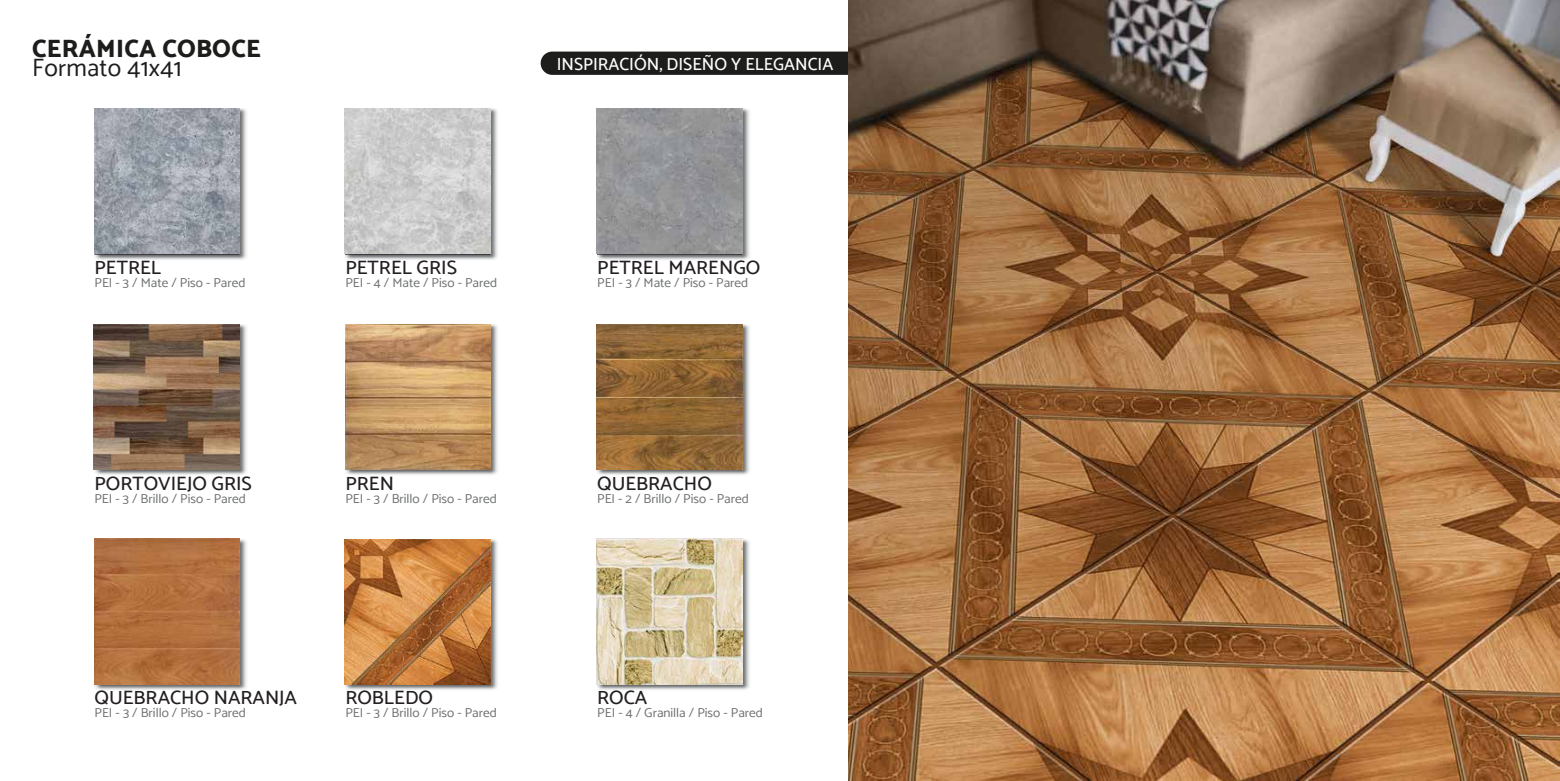
<style>
.page{position:relative;width:1560px;height:781px;background:#fff}
.page>*{position:absolute;margin:0;border:0;box-sizing:border-box;transform-origin:0 0}
.t1{font:800 25px "Catamaran";letter-spacing:.01em;color:#1d1d1b}
.t2{font:25px "Catamaran";letter-spacing:.01em;color:#1d1d1b}
.t3{font:500 19.25px "Catamaran";color:#231f20}
.t4{font:500 17.5px "Catamaran";color:#fff}
.t5{font:12.88px "Catamaran";color:#6d6f71}
</style>
<div class="page">
<div style="left:540px;top:52px;width:347px;height:23px;background:#1d1d1b;border-radius:12px"></div>
<img style="left:849px;top:0;width:710px;height:781px">
<img style="left:597px;top:324px;width:153px;height:151px">
<img style="left:597px;top:324px;width:145px;height:145px">
<img style="left:94px;top:539px;width:153px;height:151px">
<img style="left:94px;top:539px;width:145px;height:145px">
<img style="left:597px;top:539px;width:153px;height:151px">
<img style="left:597px;top:539px;width:145px;height:145px">
<img style="left:345px;top:108px;width:153px;height:152px">
<img style="left:345px;top:108px;width:145px;height:146px">
<img style="left:94px;top:108px;width:153px;height:152px">
<img style="left:94px;top:108px;width:145px;height:146px">
<img style="left:597px;top:108px;width:153px;height:152px">
<img style="left:597px;top:108px;width:145px;height:146px">
<img style="left:94px;top:324px;width:153px;height:151px">
<img style="left:94px;top:324px;width:145px;height:145px">
<img style="left:345px;top:324px;width:153px;height:151px">
<img style="left:345px;top:324px;width:145px;height:145px">
<img style="left:345px;top:539px;width:153px;height:151px">
<img style="left:345px;top:539px;width:145px;height:145px">
<h1 class="t1" style="left:32px;top:34px;width:230px">CERÁMICA COBOCE</h1>
<h1 class="t2" style="left:32px;top:53px;width:151px">Formato 41x41</h1>
<h3 class="t4" style="left:556px;top:53px;width:278px">INSPIRACIÓN, DISEÑO Y ELEGANCIA</h3>
<h2 class="t3" style="left:94px;top:256px;width:68px">PETREL</h2>
<p class="t5" style="left:94px;top:275px;width:152px">PEI - 3 / Mate / Piso - Pared</p>
<h2 class="t3" style="left:345px;top:256px;width:113px">PETREL GRIS</h2>
<p class="t5" style="left:345px;top:275px;width:153px">PEI - 4 / Mate / Piso - Pared</p>
<h2 class="t3" style="left:597px;top:256px;width:165px">PETREL MARENGO</h2>
<p class="t5" style="left:597px;top:275px;width:152px">PEI - 3 / Mate / Piso - Pared</p>
<h2 class="t3" style="left:94px;top:472px;width:159px">PORTOVIEJO GRIS</h2>
<p class="t5" style="left:94px;top:490px;width:153px">PEI - 3 / Brillo / Piso - Pared</p>
<h2 class="t3" style="left:345px;top:472px;width:50px">PREN</h2>
<p class="t5" style="left:345px;top:490px;width:153px">PEI - 3 / Brillo / Piso - Pared</p>
<h2 class="t3" style="left:597px;top:472px;width:116px">QUEBRACHO</h2>
<p class="t5" style="left:597px;top:490px;width:153px">PEI - 2 / Brillo / Piso - Pared</p>
<h2 class="t3" style="left:94px;top:686px;width:204px">QUEBRACHO NARANJA</h2>
<p class="t5" style="left:94px;top:705px;width:153px">PEI - 3 / Brillo / Piso - Pared</p>
<h2 class="t3" style="left:345px;top:686px;width:89px">ROBLEDO</h2>
<p class="t5" style="left:345px;top:705px;width:153px">PEI - 3 / Brillo / Piso - Pared</p>
<h2 class="t3" style="left:597px;top:686px;width:52px">ROCA</h2>
<p class="t5" style="left:597px;top:705px;width:167px">PEI - 4 / Granilla / Piso - Pared</p>
</div>
